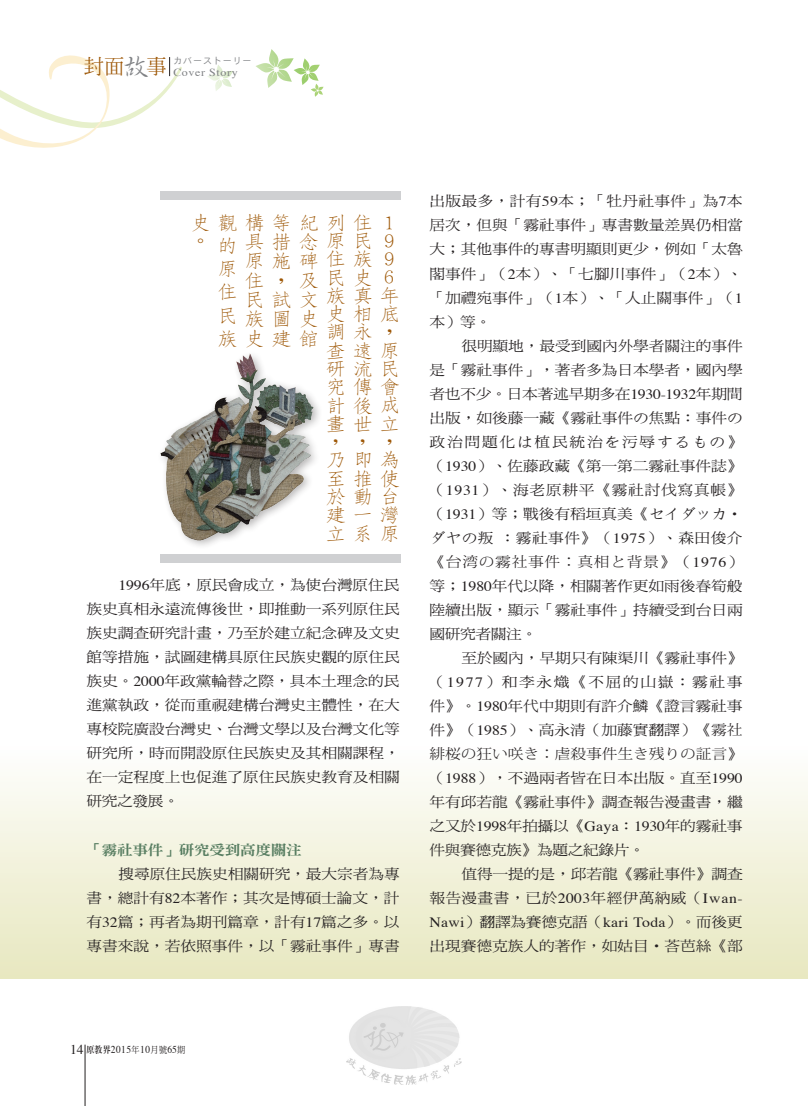
<style>
.page{position:relative;width:808px;height:1106px;background:#fff}
.page>*{position:absolute;margin:0;border:0;box-sizing:border-box;transform-origin:0 0}
.t1{font:300 18.9px/18.3px "AR Fang Song B5 HK";color:#9e5807;scale:1.11 1}
.t2{font:14.1px/24px "DF Ming Std W5";letter-spacing:-.005em;color:#231f20;text-align:justify;scale:1.11 1}
.t3{font:300 14.1px "Koz Min Pr 6 N";letter-spacing:.045em;color:#231f20;scale:1.11 1}
.t4{font:300 14.1px "Koz Min Pr 6 N";letter-spacing:-.005em;color:#231f20;scale:1.11 1}
.t5{font:14.1px "DF Ming Std W9";letter-spacing:-.025em;color:#577d61;scale:1.11 1}
.t6{font:10.8px "Times";letter-spacing:.05em;color:#808285;scale:1.11 1}
.t7{font:10.5px "Times";letter-spacing:.05em;color:#231f20;scale:.9 1}
.t8{font:9px "Heisei Kaku Go Std W3";letter-spacing:.1em;color:#808285}
.s1{font-family:"AR Xing Shu B5";font-weight:500;font-size:27.75px}
.s2{font-family:"Times"}
.s3{font-family:"DF Ming Std W5";font-weight:400}
.s4{font-family:"Times";font-weight:400}
.s5{font-family:"Koz Min Pr 6 N";font-weight:300}
.s6{font-size:13.5px}
.s7{font-family:"AR Ming B5";font-weight:800;font-size:9px}
.s8{font-family:"DF Ming Std W5";font-size:9px}
</style>
<div class="page">
<svg style="left:256px;top:49px;width:68px;height:48px"></svg>
<svg style="left:208px;top:65px;width:25px;height:26px"></svg>
<hr style="left:85px;top:1044px;width:1px;height:62px;background:#231f20">
<svg style="left:0;top:55px;width:182px;height:93px"></svg>
<div style="left:0;top:746px;width:808px;height:232px;background:linear-gradient(to bottom,#fefefd,#e8e7bf)"></div>
<div style="left:161px;top:191px;width:240px;height:9px;background:#cfd0d2"></div>
<div style="left:161px;top:554px;width:240px;height:8px;background:#cfd0d2"></div>
<img style="left:160px;top:353px;width:159px;height:193px">
<img style="left:347px;top:1006px;width:114px;height:78px">
<p class="t6" style="left:84px;top:62px;width:140px"><sup>封面</sup><span class="s1">故</span><sup>事</sup> Cover Story</p>
<p class="t8" style="left:173px;top:55px;width:80px">カバーストーリー</p>
<h1 class="t1" style="left:190px;top:214px;width:91px">史觀構等。</h1>
<h1 class="t1" style="left:298px;top:213px;width:42px">紀列</h1>
<h1 class="t1" style="left:352px;top:213px;width:19px">住民</h1>
<h1 class="t1" style="left:352px;top:268px;width:18px">史</h1>
<h1 class="t1" style="left:384px;top:213px;width:11px">1</h1>
<h1 class="t1" style="left:384px;top:232px;width:11px">9</h1>
<h1 class="t1" style="left:384px;top:250px;width:11px">9</h1>
<h1 class="t1" style="left:384px;top:268px;width:11px">6</h1>
<h1 class="t1" style="left:325px;top:286px;width:67px">族真年</h1>
<h1 class="t1" style="left:379px;top:305px;width:18px">底</h1>
<h1 class="t1" style="left:352px;top:323px;width:37px">永，</h1>
<h1 class="t1" style="left:325px;top:341px;width:66px">查遠原</h1>
<h1 class="t1" style="left:325px;top:360px;width:66px">研流民</h1>
<h1 class="t1" style="left:352px;top:378px;width:43px">傳會</h1>
<h1 class="t1" style="left:325px;top:396px;width:67px">計後成</h1>
<h1 class="t1" style="left:325px;top:414px;width:67px">畫世立</h1>
<h1 class="t1" style="left:379px;top:433px;width:12px">，</h1>
<h1 class="t1" style="left:379px;top:451px;width:18px">為</h1>
<h1 class="t1" style="left:352px;top:469px;width:43px">推使</h1>
<h1 class="t1" style="left:379px;top:487px;width:17px">台</h1>
<h1 class="t1" style="left:379px;top:506px;width:18px">灣</h1>
<h1 class="t1" style="left:379px;top:524px;width:17px">原</h1>
<h1 class="t1" style="left:244px;top:232px;width:90px;line-height:19.4px">具措念原原<br>住，<br>民<br>族圖</h1>
<h1 class="t1" style="left:217px;top:234px;width:91px;line-height:23.2px">的<br>原<br>住<br>民<br>族史建館</h1>
<h1 class="t1" style="left:325px;top:250px;width:43px">住族民</h1>
<h1 class="t1" style="left:325px;top:305px;width:42px">史相調</h1>
<h1 class="t1" style="left:325px;top:378px;width:18px">究</h1>
<h1 class="t1" style="left:271px;top:242px;width:43px;line-height:38.7px">施碑試文</h1>
<h1 class="t1" style="left:298px;top:261px;width:19px;line-height:38.7px">及史</h1>
<h1 class="t1" style="left:325px;top:433px;width:42px">，<br>乃<br>至<br>於動建一立</h1>
<h1 class="t1" style="left:352px;top:433px;width:18px">，即</h1>
<h1 class="t1" style="left:352px;top:524px;width:17px">系</h1>
<p class="t2" style="left:87px;top:573px;width:284px;text-indent:32px"><span class="s2">1996</span>年底，原民會成立，為使台灣原住民族史真相永遠流傳後世，即推動一系列原住民族史調查研究計畫，乃至於建立紀念碑及文史館等措施，試圖建構具原住民族史觀的原住民族史。<span class="s2">2000</span>年政黨輪替之際，具本土理念的民進黨執政，從而重視建構台灣史主體性，在大專校院廣設台灣史、台灣文學以及台灣文化等研究所，時而開設原住民族史及其相關課程，在一定程度上也促進了原住民族史教育及相關研究之發展。</p>
<p class="t5" style="left:87px;top:841px;width:196px">「霧社事件」研究受到高度關注</p>
<p class="t2" style="left:87px;top:861px;width:284px;text-indent:32px">搜尋原住民族史相關研究，最大宗者為專書，總計有<span class="s2">82</span>本著作；其次是博碩士論文，計有<span class="s2">32</span>篇；再者為期刊篇章，計有<span class="s2">17</span>篇之多。以專書來說，若依照事件，以「霧社事件」專書</p>
<p class="t2" style="left:429px;top:189px;width:284px">出版最多，計有<span class="s2">59</span>本；「牡丹社事件」為<span class="s2">7</span>本居次，但與「霧社事件」專書數量差異仍相當大；其他事件的專書明顯則更少，例如「太魯閣事件」（<span class="s2">2</span>本）、「七腳川事件」（<span class="s2">2</span>本）、「加禮宛事件」（<span class="s2">1</span>本）、「人止關事件」（<span class="s2">1</span>本）等。</p>
<p class="t2" style="left:429px;top:333px;width:284px;text-indent:32px">很明顯地，最受到國內外學者關注的事件是「霧社事件」，著者多為日本學者，國內學者也不少。日本著述早期多在<span class="s2">1930-1932</span>年期間出版，如後藤一藏《霧社事件の焦點：事件の政治問題化は植民統治を污辱するもの》（<span class="s2">1930</span>）、佐藤政藏《第一第二霧社事件誌》（<span class="s2">1931</span>）、海老原耕平《霧社討伐寫真帳》（<span class="s2">1931</span>）等；戰後有稻垣真美《セイダッカ‧ダヤの叛 ：霧社事件》（<span class="s2">1975</span>）、森田俊介</p>
<p class="t3" style="left:429px;top:553px;width:284px"><span class="s3">《</span>台湾の霧社事件：真相と背景<span class="s3">》（</span><span class="s4">1976</span><span class="s3">）</span></p>
<p class="t2" style="left:429px;top:573px;width:284px">等；<span class="s2">1980</span>年代以降，相關著作更如雨後春筍般陸續出版，顯示「霧社事件」持續受到台日兩國研究者關注。</p>
<p class="t2" style="left:429px;top:645px;width:284px;text-indent:32px">至於國內，早期只有陳渠川《霧社事件》（<span class="s2">1977</span>）和李永熾《不屈的山嶽：霧社事件》。<span class="s2">1980</span>年代中期則有許介鱗《證言霧社事件》（<span class="s2">1985</span>）、高永清（加藤實翻譯）《<span class="s5">霧社</span></p>
<p class="t4" style="left:429px;top:746px;width:284px">緋桜の狂い咲き：虐殺事件生き残りの証言<span class="s3">》</span></p>
<p class="t2" style="left:429px;top:765px;width:284px">（<span class="s2">1988</span>），不過兩者皆在日本出版。直至<span class="s2">1990</span>年有邱若龍《霧社事件》調查報告漫畫書，繼之又於<span class="s2">1998</span>年拍攝以《<span class="s2">Gaya</span>：<span class="s2">1930</span>年的霧社事件與賽德克族》為題之紀錄片。</p>
<p class="t2" style="left:429px;top:861px;width:284px;text-indent:32px">值得一提的是，邱若龍《霧社事件》調查報告漫畫書，已於<span class="s2">2003</span>年經伊萬納威（<span class="s2">Iwan-Nawi</span>）翻譯為賽德克語（<span class="s2">kari Toda</span>）。而後更出現賽德克族人的著作，如姑目‧荅芭絲《部</p>
<p class="t7" style="left:70px;top:1039px;width:129px"><span class="s6">14</span> <span class="s7">原教界</span>2015<span class="s8">年</span>10<span class="s8">月號</span>65<span class="s8">期</span></p>
</div>
